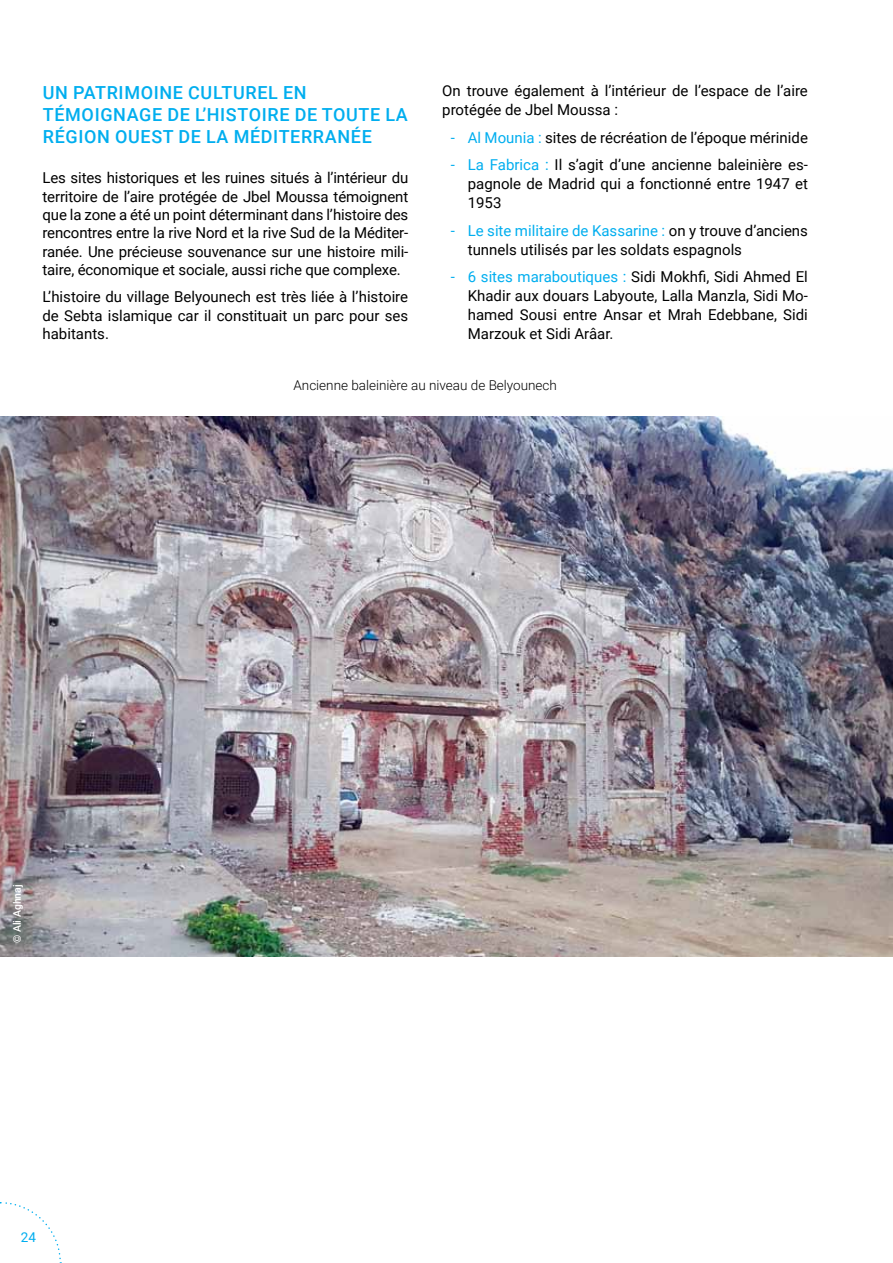
<style>
.page{position:relative;width:893px;height:1263px;background:#fff}
.page>*{position:absolute;margin:0;border:0;box-sizing:border-box;transform-origin:0 0}
.t1{font:500 18px/22px "Roboto";letter-spacing:.035em;color:#00aeef}
.t2{font:15px/18.5px "Roboto";color:#000;text-align:justify}
.t3{font:300 13.5px "Roboto";color:#000}
.t4{font:13.5px "Roboto";color:#00aeef}
.t5{font:500 10.5px "Roboto";color:#fff}
.s1{color:#00aeef}
</style>
<div class="page">
<svg style="left:0;top:1202px;width:62px;height:61px"></svg>
<img style="left:0;top:417px;width:893px;height:540px">
<p class="t1" style="left:43px;top:80px;width:355px">UN PATRIMOINE CULTUREL EN<br>TÉMOIGNAGE DE L’HISTOIRE DE TOUTE LA<br>RÉGION OUES</p>
<p class="t1" style="left:163px;top:125px;width:209px">T DE LA MÉDITERRANÉE</p>
<p class="t2" style="left:43px;top:168px;width:367px">Les sites historiques et les ruines situés à l’intérieur du territoire de l’aire protégée de Jbel Moussa témoignent que la zone a été un point déterminant dans l’histoire des rencontres entre la rive Nord et la rive Sud de la Méditer&shy;ranée. Une précieuse souvenance sur une histoire mili&shy;taire, économique et sociale, aussi riche que complexe.</p>
<p class="t2" style="left:43px;top:287px;width:367px">L’histoire du village Belyounech est très liée à l’histoire de Sebta islamique car il constituait un parc pour ses habitants.</p>
<p class="t2" style="left:442px;top:81px;width:367px;line-height:19px">On trouve également à l’intérieur de l’espace de l’aire protégée de Jbel Moussa :</p>
<p class="t2" style="left:451px;top:128px;width:359px"><span class="s1">- Al Mounia :</span> sites de récréation de l’époque mérinide</p>
<p class="t2" style="left:468px;top:155px;width:342px;line-height:19px;text-indent:-17px"><span class="s1">- La Fabrica :</span> Il s’agit d’une ancienne baleinière es&shy;pagnole de Madrid qui a fonctionné entre 1947 et 1953</p>
<p class="t2" style="left:468px;top:220px;width:342px;line-height:19px;text-indent:-17px"><span class="s1">- Le site militaire de Kassarine :</span> on y trouve d’anciens tunnels utilisés par les soldats espagnols</p>
<p class="t2" style="left:468px;top:267px;width:342px;line-height:19px;text-indent:-17px"><span class="s1">- 6 sites maraboutiques :</span> Sidi Mokhfi, Sidi Ahmed El Khadir aux douars Labyoute, Lalla Manzla, Sidi Mo&shy;hamed Sousi entre Ansar et Mrah Edebbane, Sidi Marzouk et Sidi Arâar.</p>
<p class="t5" style="left:10px;top:943px;width:61px;rotate:-90deg">© ALI AGHNAJ</p>
<p class="t4" style="left:21px;top:1227px;width:17px">24</p>
<p class="t3" style="left:293px;top:375px;width:265px">Ancienne baleinière au niveau de Belyounech</p>
</div>
